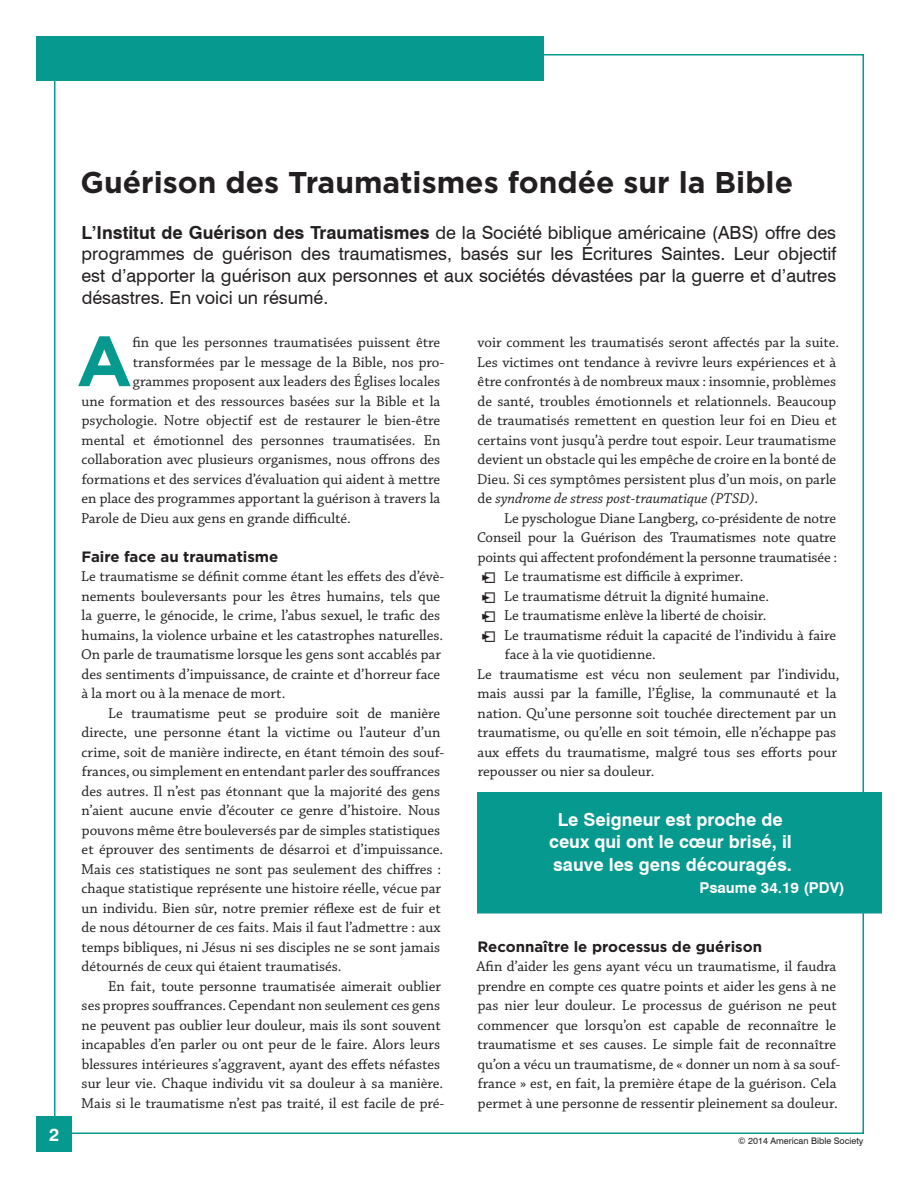
<style>
.page{position:relative;width:918px;height:1188px;background:#fff}
.page>*{position:absolute;margin:0;border:0;box-sizing:border-box;transform-origin:0 0}
.Body_Text_Under_Drop{font:700 70.65px "Gotham HTF";color:#06998f}
.Heading_1{font:700 30px "Gotham HTF";color:#231f20}
.Body_Text_First{font:18px/21.6px "Swiss 721 BT";color:#231f20;text-align:justify}
.Pullquote{font:700 18px/22.5px "Swiss 721 BT";color:#fff;text-align:center}
.Folio{font:700 18px "Swiss 721 BT";color:#fff}
.Body_Text{font:15px/19.5px "Chaparral Pro";color:#231f20}
.Body_Text_Under{font:15px/19.5px "Chaparral Pro";color:#231f20}
.Body_Text_Under_Drop-2{font:15px "Chaparral Pro";color:#231f20}
.Heading_3{font:700 15px "Gotham HTF";color:#231f20}
.Pullquote-2{font:700 15px "Swiss 721 BT";color:#fff}
.t1{font:9px "Swiss 721 BT";color:#231f20}
.s1{font-weight:700}
.s2{font-style:italic}
</style>
<div class="page">
<div style="left:36px;top:1116px;width:36px;height:36px;background:#06998f"></div>
<div style="left:478px;top:793px;width:403px;height:120px;background:#06998f"></div>
<div style="left:477px;top:792px;width:405px;height:122px;border:2px solid #06998f"></div>
<div style="left:36px;top:36px;width:508px;height:45px;background:#06998f"></div>
<p class="Folio" style="left:49px;top:1124px;width:12px">2</p>
<p class="Heading_1" style="left:81px;top:165px;width:714px">Guérison des Traumatismes fondée sur la Bible</p>
<p class="Body_Text_First" style="left:81px;top:222px;width:756px"><span class="s1">L’Institut de Guérison des Traumatismes</span> de la Société biblique américaine (ABS) offre des programmes de guérison des traumatismes, basés sur les Écritures Saintes. Leur objectif est d’apporter la guérison aux personnes et aux sociétés dévastées par la guerre et d’autres désastres. En voici un résumé.</p>
<p class="Body_Text_Under_Drop" style="left:76px;top:320px;width:57px">A</p>
<p class="Body_Text_Under_Drop-2" style="left:132px;top:334px;width:309px">fin que les personnes traumatisées puissent être</p>
<p class="Body_Text" style="left:477px;top:333px;width:364px">voir comment les traumatisés seront affectés par la suite.<br>Les victimes ont tendance à revivre leurs expériences et à être confrontés à de nombreux maux : insomnie, problèmes de santé, troubles émotionnels et relationnels. Beaucoup de traumatisés remettent en question leur foi en Dieu et certains vont jusqu’à perdre tout espoir. Leur traumatisme devient un obstacle qui les empêche de croire en la bonté de Dieu. Si ces symptômes persistent plus d’un mois, on parle de <span class="s2">syndrome de stress post-traumatique (PTSD)</span>.</p>
<p class="Body_Text" style="left:477px;top:509px;width:362px;text-align:justify;text-indent:27px">Le pyschologue Diane Langberg, co-présidente de notre Conseil pour la Guérison des Traumatismes note quatre points qui affectent profondément la personne traumatisée :</p>
<p class="Body_Text" style="left:504px;top:567px;width:241px">Le traumatisme est difficile à exprimer.</p>
<p class="Body_Text" style="left:504px;top:587px;width:266px">Le traumatisme détruit la dignité humaine.</p>
<p class="Body_Text" style="left:504px;top:606px;width:264px">Le traumatisme enlève la liberté de choisir.</p>
<p class="Body_Text" style="left:504px;top:626px;width:334px">Le traumatisme réduit la capacité de l’individu à faire face à la vie quotidienne.</p>
<p class="Body_Text_Under" style="left:477px;top:665px;width:364px">Le traumatisme est vécu non seulement par l’individu, mais aussi par la famille, l’Église, la communauté et la nation. Qu’une personne soit touchée directement par un traumatisme, ou qu’elle en soit témoin, elle n’échappe pas aux effets du traumatisme, malgré tous ses efforts pour repousser ou nier sa douleur.</p>
<p class="Body_Text_Under_Drop-2" style="left:133px;top:354px;width:313px">transformées par le message de la Bible, nos pro-</p>
<p class="Body_Text_Under_Drop-2" style="left:133px;top:373px;width:309px">grammes proposent aux leaders des Églises locales</p>
<p class="Body_Text_Under_Drop-2" style="left:82px;top:393px;width:360px">une formation et des ressources basées sur la Bible et la</p>
<p class="Body_Text_Under_Drop-2" style="left:82px;top:412px;width:360px">psychologie. Notre objectif est de restaurer le bien-être</p>
<p class="Body_Text_Under_Drop-2" style="left:82px;top:432px;width:360px">mental et émotionnel des personnes traumatisées. En</p>
<p class="Body_Text_Under_Drop-2" style="left:82px;top:451px;width:360px">collaboration avec plusieurs organismes, nous offrons des</p>
<p class="Body_Text_Under_Drop-2" style="left:82px;top:471px;width:360px">formations et des services d’évaluation qui aident à mettre</p>
<p class="Body_Text_Under_Drop-2" style="left:82px;top:490px;width:360px">en place des programmes apportant la guérison à travers la</p>
<p class="Body_Text_Under_Drop-2" style="left:81px;top:510px;width:271px">Parole de Dieu aux gens en grande difficulté.</p>
<p class="Heading_3" style="left:82px;top:548px;width:198px">Faire face au traumatisme</p>
<p class="Body_Text_Under" style="left:81px;top:567px;width:365px">Le traumatisme se définit comme étant les effets des d’évè&shy;nements bouleversants pour les êtres humains, tels que la guerre, le génocide, le crime, l’abus sexuel, le trafic des humains, la violence urbaine et les catastrophes naturelles.<br>On parle de traumatisme lorsque les gens sont accablés par des sentiments d’impuissance, de crainte et d’horreur face à la mort ou à la menace de mort.</p>
<p class="Body_Text" style="left:81px;top:704px;width:365px;text-indent:27px">Le traumatisme peut se produire soit de manière directe, une personne étant la victime ou l’auteur d’un crime, soit de manière indirecte, en étant témoin des souf&shy;frances, ou simplement en entendant parler des souffrances des autres. Il n’est pas étonnant que la majorité des gens n’aient aucune envie d’écouter ce genre d’histoire. Nous pouvons même être bouleversés par de simples statistiques et éprouver des sentiments de désarroi et d’impuissance.<br>Mais ces statistiques ne sont pas seulement des chiffres : chaque statistique représente une histoire réelle, vécue par un individu. Bien sûr, notre premier réflexe est de fuir et de nous détourner de ces faits. Mais il faut l’admettre : aux temps bibliques, ni Jésus ni ses disciples ne se sont jamais détournés de ceux qui étaient traumatisés.</p>
<p class="Body_Text" style="left:81px;top:977px;width:365px;text-indent:27px">En fait, toute personne traumatisée aimerait oublier ses propres souffrances. Cependant non seulement ces gens ne peuvent pas oublier leur douleur, mais ils sont souvent incapables d’en parler ou ont peur de le faire. Alors leurs blessures intérieures s’aggravent, ayant des effets néfastes sur leur vie. Chaque individu vit sa douleur à sa manière.<br>Mais si le traumatisme n’est pas traité, il est facile de pré-</p>
<p class="Pullquote" style="left:549px;top:808px;width:244px">Le Seigneur est proche de ceux qui ont le cœur brisé, il sauve les gens découragés.</p>
<p class="Pullquote-2" style="left:700px;top:879px;width:147px">Psaume 34.19 (PDV)</p>
<p class="Heading_3" style="left:478px;top:938px;width:286px">Reconnaître le processus de guérison</p>
<p class="Body_Text_Under" style="left:476px;top:957px;width:365px">Afin d’aider les gens ayant vécu un traumatisme, il faudra prendre en compte ces quatre points et aider les gens à ne pas nier leur douleur. Le processus de guérison ne peut commencer que lorsqu’on est capable de reconnaître le traumatisme et ses causes. Le simple fait de reconnaître qu’on a vécu un traumatisme, de « donner un nom à sa souf&shy;france » est, en fait, la première étape de la guérison. Cela permet à une personne de ressentir pleinement sa douleur.</p>
<p class="t1" style="left:738px;top:1135px;width:127px">© 2014 American Bible Society</p>
</div>
